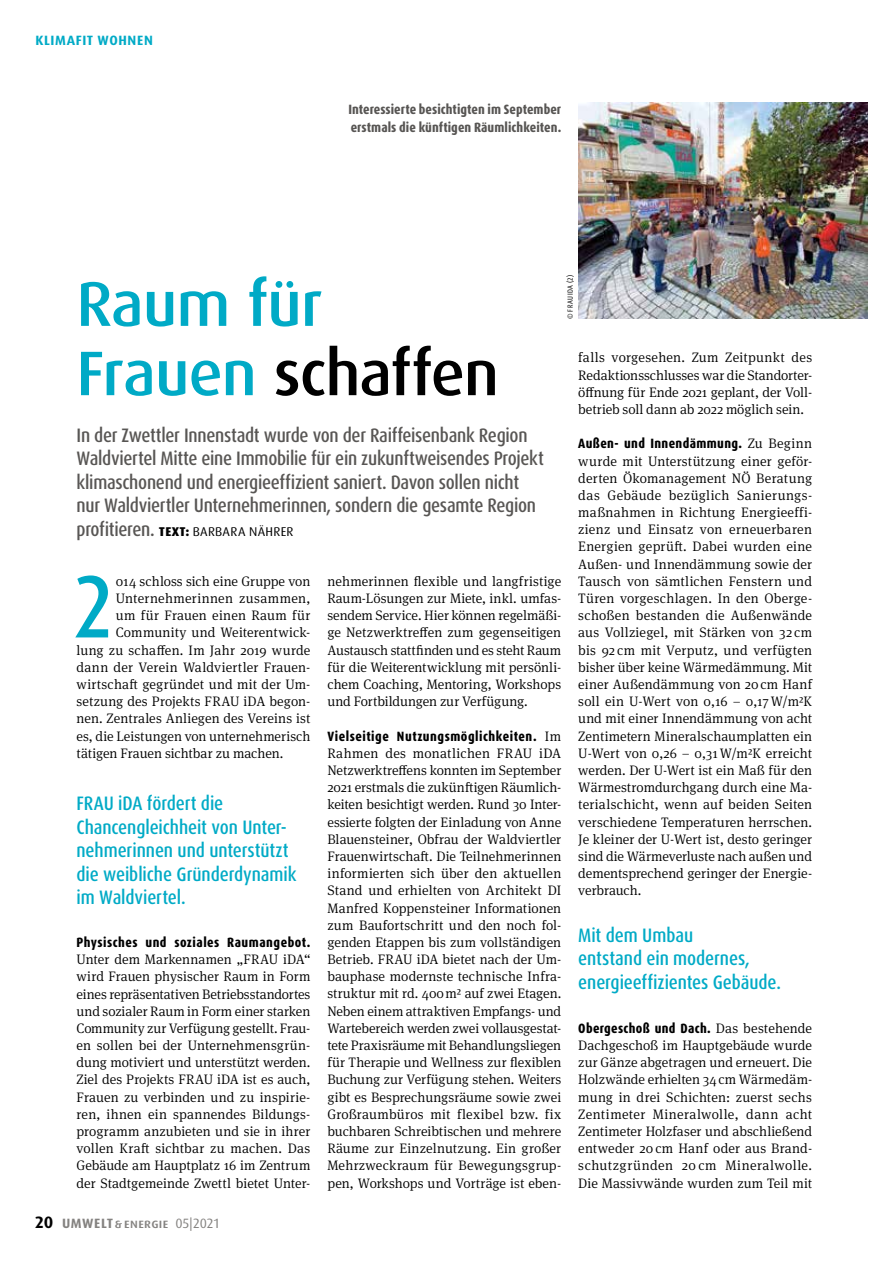
<style>
.page{position:relative;width:893px;height:1263px;background:#fff}
.page>*{position:absolute;margin:0;border:0;box-sizing:border-box;transform-origin:0 0}
.t1{font:500 condensed 88.8px "Dax Pro";color:#00aac6}
.t2{font:500 63px/69.3px "Dax Pro";letter-spacing:-.015em;color:#00aac6}
.t3{font:500 condensed 19.5px/23.4px "Dax Pro";letter-spacing:-.015em;color:#585654}
.t4{font:500 condensed 19.5px/23.4px "Dax Pro";letter-spacing:-.005em;color:#00aac6}
.t5{font:300 13.8px/17.2px "Meta Serif Pro";letter-spacing:.005em;color:#000;text-align:justify}
.t6{font:300 13.8px "Meta Serif Pro";letter-spacing:.025em;color:#000}
.t7{font:800 condensed 13.5px "Dax Pro";letter-spacing:.035em;color:#000}
.t8{font:800 condensed 13.5px/17.2px "Dax Pro";color:#585654}
.t9{font:500 13.5px "Dax Pro";letter-spacing:.025em;color:#848280}
.t10{font:700 13.5px "Dax Pro";letter-spacing:.05em;color:#00aac6}
.t11{font:12.75px "Dax Pro";letter-spacing:.025em;color:#000}
.t12{font:condensed 7.5px "Dax Pro";letter-spacing:.035em;color:#000}
.s1{color:#000}
.s2{font-weight:500;font-stretch:condensed;font-size:19.5px;color:#585654}
.s3{font-weight:800}
.s4{font-family:"Meta Serif Pro";font-weight:300;font-stretch:normal;font-size:13.8px}
.s5{font-weight:700;font-size:16.5px;color:#000}
.s6{font-weight:700}
.s7{font-weight:400}
</style>
<div class="page">
<img style="left:578px;top:102px;width:289px;height:217px">
<p class="t10" style="left:35px;top:32px;width:119px">KLIMAFIT WOHNEN</p>
<p class="t8" style="left:348px;top:101px;width:214px">Interessierte besichtigten im September erstmals die künftigen Räumlichkeiten.</p>
<p class="t12" style="left:565px;top:319px;width:45px;rotate:-90deg">© FRAU IDA (2)</p>
<h2 class="t2" style="left:77px;top:270px;width:424px">Raum für<br>Frauen <span class="s1">schaffen</span></h2>
<p class="t3" style="left:77px;top:424px;width:469px">In der Zwettler Innenstadt wurde von der Raiffeisenbank Region Waldviertel Mitte eine Immobilie für ein zukunftweisendes Projekt klimaschonend und energieeffizient saniert. Davon sollen nicht nur Waldviertler Unternehmerinnen, sondern die gesamte Region</p>
<p class="t11" style="left:77px;top:523px;width:218px"><span class="s2">profitieren.</span> <span class="s3">TEXT:</span> BARBARA NÄHRER</p>
<p class="t5" style="left:578px;top:348px;width:235px">falls vorgesehen. Zum Zeitpunkt des Redaktionsschlusses war die Standorter&shy;öffnung für Ende 2021 geplant, der Voll&shy;betrieb soll dann ab 2022 möglich sein.</p>
<p class="t7" style="left:578px;top:435px;width:235px">Außen- und Innendämmung. <span class="s4">Zu Beginn</span></p>
<p class="t5" style="left:578px;top:451px;width:235px">wurde mit Unterstützung einer geför&shy;derten Ökomanagement NÖ Beratung das Gebäude bezüglich Sanierungs&shy;maßnahmen in Richtung Energieeffi&shy;zienz und Einsatz von erneuerbaren Energien geprüft. Dabei wurden eine Außen- und Innendämmung sowie der Tausch von sämtlichen Fenstern und Türen vorgeschlagen. In den Oberge&shy;schoßen bestanden die Außenwände aus Vollziegel, mit Stärken von 32 cm bis 92 cm mit Verputz, und verfügten bisher über keine Wärmedämmung. Mit einer Außendämmung von 20cm Hanf soll ein U-Wert von 0,16 – 0,17W/m2K und mit einer Innendämmung von acht Zentimetern Mineralschaumplatten ein U-Wert von 0,26 – 0,31W/m2K erreicht werden. Der U-Wert ist ein Maß für den Wärmestromdurchgang durch eine Ma&shy;terialschicht, wenn auf beiden Seiten verschiedene Temperaturen herrschen.<br>Je kleiner der U-Wert ist, desto geringer sind die Wärmeverluste nach außen und dementsprechend geringer der Energie&shy;verbrauch.</p>
<h3 class="t4" style="left:578px;top:923px;width:204px">Mit dem Umbau<br>entstand ein modernes, energieeffizientes Gebäude.</h3>
<p class="t7" style="left:578px;top:1019px;width:235px">Obergeschoß und Dach. <span class="s4">Das bestehende</span></p>
<p class="t5" style="left:578px;top:1036px;width:235px">Dachgeschoß im Hauptgebäude wurde zur Gänze abgetragen und erneuert. Die Holzwände erhielten 34cm Wärmedäm&shy;mung in drei Schichten: zuerst sechs Zentimeter Mineralwolle, dann acht Zentimeter Holzfaser und abschließend entweder 20 cm Hanf oder aus Brand&shy;schutzgründen 20 cm Mineralwolle.<br>Die Massivwände wurden zum Teil mit</p>
<h1 class="t1" style="left:74px;top:549px;width:39px">2</h1>
<p class="t5" style="left:116px;top:572px;width:196px">014 schloss sich eine Gruppe von</p>
<p class="t5" style="left:327px;top:572px;width:235px">nehmerinnen flexible und langfristige Raum-Lösungen zur Miete, inkl. umfas&shy;sendem Service. Hier können regelmäßi&shy;ge Netzwerktreffen zum gegenseitigen Austausch stattfinden und es steht Raum für die Weiterentwicklung mit persönli&shy;chem Coaching, Mentoring, Workshops und Fortbildungen zur Verfügung.</p>
<p class="t7" style="left:327px;top:727px;width:235px">Vielseitige Nutzungsmöglichkeiten. <span class="s4">Im</span></p>
<p class="t5" style="left:327px;top:744px;width:235px">Rahmen des monatlichen FRAU iDA Netzwerktreffens konnten im September 2021 erstmals die zukünftigen Räumlich&shy;keiten besichtigt werden. Rund 30 Inter&shy;essierte folgten der Einladung von Anne Blauensteiner, Obfrau der Waldviertler Frauenwirtschaft. Die Teilnehmerinnen informierten sich über den aktuellen Stand und erhielten von Architekt DI Manfred Koppensteiner Informationen zum Baufortschritt und den noch fol&shy;genden Etappen bis zum vollständigen Betrieb. FRAU iDA bietet nach der Um&shy;bauphase modernste technische Infra&shy;struktur mit rd. 400m2 auf zwei Etagen.<br>Neben einem attraktiven Empfangs- und Wartebereich werden zwei vollausgestat&shy;tete Praxisräume mit Behandlungsliegen für Therapie und Wellness zur flexiblen Buchung zur Verfügung stehen. Weiters gibt es Besprechungsräume sowie zwei Großraumbüros mit flexibel bzw. fix buchbaren Schreibtischen und mehrere Räume zur Einzelnutzung. Ein großer Mehrzweckraum für Bewegungsgrup&shy;pen, Workshops und Vorträge ist eben-</p>
<p class="t6" style="left:116px;top:588px;width:196px">Unternehmerinnen zusammen,</p>
<p class="t6" style="left:116px;top:606px;width:196px">um für Frauen einen Raum für</p>
<p class="t5" style="left:116px;top:623px;width:196px">Community und Weiterentwick-</p>
<p class="t5" style="left:77px;top:640px;width:235px">lung zu schaffen. Im Jahr 2019 wurde</p>
<p class="t5" style="left:77px;top:658px;width:235px">dann der Verein Waldviertler Frauen-</p>
<p class="t5" style="left:77px;top:675px;width:235px">wirtschaft gegründet und mit der Um-</p>
<p class="t5" style="left:77px;top:692px;width:235px">setzung des Projekts FRAU iDA begon-</p>
<p class="t5" style="left:77px;top:709px;width:235px">nen. Zentrales Anliegen des Vereins ist</p>
<p class="t5" style="left:77px;top:726px;width:235px">es, die Leistungen von unternehmerisch</p>
<p class="t5" style="left:77px;top:744px;width:208px">tätigen Frauen sichtbar zu machen.</p>
<h3 class="t4" style="left:77px;top:792px;width:221px">FRAU iDA fördert die<br>Chancengleichheit von Unter&shy;nehmerinnen und unterstützt die weibliche Gründerdynamik im Waldviertel.</h3>
<p class="t7" style="left:77px;top:933px;width:235px">Physisches und soziales Raumangebot.</p>
<p class="t5" style="left:77px;top:950px;width:235px">Unter dem Markennamen „FRAU iDA“ wird Frauen physischer Raum in Form eines repräsentativen Betriebsstandortes und sozialer Raum in Form einer starken Community zur Verfügung gestellt. Frau&shy;en sollen bei der Unternehmensgrün&shy;dung motiviert und unterstützt werden.<br>Ziel des Projekts FRAU iDA ist es auch, Frauen zu verbinden und zu inspirie&shy;ren, ihnen ein spannendes Bildungs&shy;programm anzubieten und sie in ihrer vollen Kraft sichtbar zu machen. Das Gebäude am Hauptplatz 16 im Zentrum der Stadtgemeinde Zwettl bietet Unter-</p>
<p class="t9" style="left:35px;top:1214px;width:185px"><span class="s5">20</span> <span class="s6">UMWELT</span>&amp; energie <span class="s7">05|2021</span></p>
</div>
